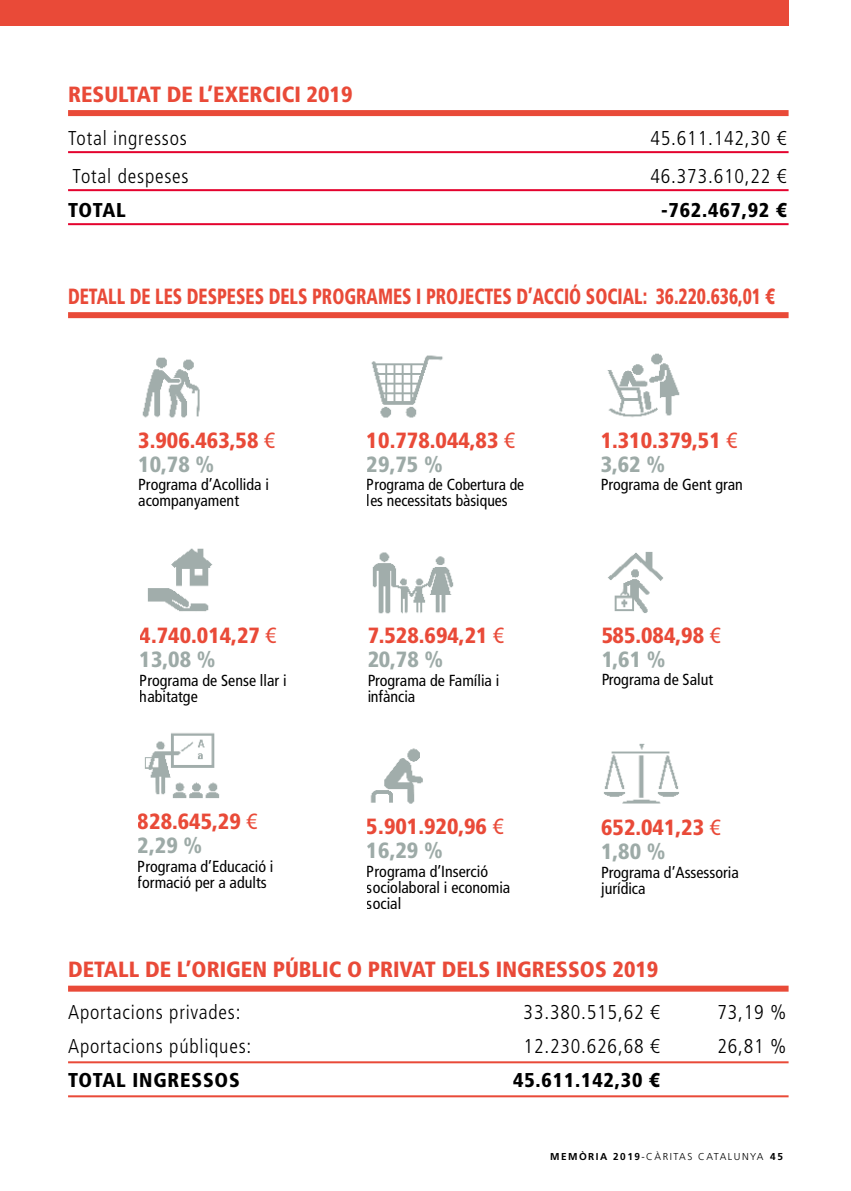
<style>
.page{position:relative;width:851px;height:1191px;background:#fff}
.page>*{position:absolute;margin:0;border:0;box-sizing:border-box;transform-origin:0 0}
.t1{font:900 condensed 22px/24px "Frutiger LT Std";color:#e94a38}
.t2{font:900 condensed 22px "Frutiger LT Std";color:#e94a38;scale:.8 1}
.t3{font:300 condensed 20px "Frutiger LT Std";letter-spacing:.04em;color:#000}
.t4{font:900 condensed 20px "Frutiger LT Std";letter-spacing:.04em;color:#000}
.t5{font:condensed 16px/16px "Frutiger LT Std";color:#000}
.t6{font:300 10px "Frutiger LT Std";letter-spacing:.15em;color:#000}
.s1{font-weight:400}
.s2{color:#9daaa7}
.s3{font-weight:700}
</style>
<div class="page">
<img style="left:142px;top:357px;width:58px;height:61px">
<img style="left:147px;top:548px;width:66px;height:64px">
<img style="left:144px;top:733px;width:76px;height:66px">
<img style="left:371px;top:355px;width:72px;height:63px">
<img style="left:372px;top:552px;width:82px;height:62px">
<img style="left:370px;top:748px;width:53px;height:56px">
<img style="left:607px;top:353px;width:73px;height:64px">
<img style="left:603px;top:743px;width:76px;height:61px">
<img style="left:608px;top:552px;width:55px;height:61px">
<div style="left:68px;top:312px;width:720px;height:6px;background:#e94a38"></div>
<hr style="left:68px;top:151px;width:720px;height:2px;background:#e4032e">
<hr style="left:68px;top:189px;width:720px;height:2px;background:#e4032e">
<hr style="left:68px;top:223px;width:720px;height:2px;background:#e4032e">
<div style="left:68px;top:110px;width:720px;height:6px;background:#e94a38"></div>
<hr style="left:68px;top:1061px;width:720px;height:2px;background:#e94a38">
<hr style="left:68px;top:1095px;width:720px;height:2px;background:#e94a38">
<div style="left:68px;top:985px;width:720px;height:6px;background:#e94a38"></div>
<div style="left:0;top:0;width:788px;height:26px;background:#e94a38"></div>
<h1 class="t1" style="left:68px;top:82px;width:286px">RESULTAT DE L’EXERCICI 2019</h1>
<p class="t3" style="left:68px;top:126px;width:120px">Total ingressos</p>
<p class="t3" style="left:650px;top:126px;width:137px">45.611.142,30 €</p>
<p class="t3" style="left:73px;top:164px;width:117px">Total despeses</p>
<p class="t3" style="left:650px;top:164px;width:137px">46.373.610,22 €</p>
<p class="t4" style="left:68px;top:198px;width:59px">TOTAL</p>
<p class="t4" style="left:661px;top:198px;width:127px">-762.467,92 €</p>
<h1 class="t2" style="left:68px;top:283px;width:884px">DETALL DE LES DESPESES DELS PROGRAMES I PROJECTES D’ACCIÓ SOCIAL: 36.220.636,01 €</h1>
<h1 class="t1" style="left:138px;top:428px;width:138px">3.906.463,58 <span class="s1">€<br></span><span class="s2">10,78 %</span></h1>
<p class="t5" style="left:138px;top:477px;width:132px">Programa d’Acollida i acompanyament</p>
<h1 class="t1" style="left:140px;top:623px;width:138px">4.740.014,27 <span class="s1">€<br></span><span class="s2">13,08 %</span></h1>
<p class="t5" style="left:140px;top:672px;width:148px">Programa de Sense llar i habitatge</p>
<h1 class="t1" style="left:138px;top:809px;width:121px">828.645,29 <span class="s1">€<br></span><span class="s2">2,29 %</span></h1>
<p class="t5" style="left:138px;top:858px;width:137px">Programa d’Educació i formació per a adults</p>
<h1 class="t1" style="left:367px;top:428px;width:149px">10.778.044,83 <span class="s1">€<br></span><span class="s2">29,75 %</span></h1>
<p class="t5" style="left:367px;top:477px;width:159px">Programa de Cobertura de les necessitats bàsiques</p>
<h1 class="t1" style="left:367px;top:623px;width:138px">7.528.694,21 <span class="s1">€<br></span><span class="s2">20,78 %</span></h1>
<p class="t5" style="left:367px;top:672px;width:133px">Programa de Família i infància</p>
<h1 class="t1" style="left:367px;top:814px;width:138px">5.901.920,96 <span class="s1">€<br></span><span class="s2">16,29 %</span></h1>
<p class="t5" style="left:367px;top:863px;width:145px">Programa d’Inserció sociolaboral i economia social</p>
<h1 class="t1" style="left:600px;top:428px;width:138px">1.310.379,51 <span class="s1">€<br></span><span class="s2">3,62 %</span></h1>
<p class="t5" style="left:600px;top:476px;width:144px">Programa de Gent gran</p>
<h1 class="t1" style="left:601px;top:623px;width:121px">585.084,98 <span class="s1">€<br></span><span class="s2">1,61 %</span></h1>
<p class="t5" style="left:601px;top:672px;width:113px">Programa de Salut</p>
<h1 class="t1" style="left:601px;top:815px;width:121px">652.041,23 <span class="s1">€<br></span><span class="s2">1,80 %</span></h1>
<p class="t5" style="left:601px;top:864px;width:139px">Programa d’Assessoria jurídica</p>
<h1 class="t1" style="left:68px;top:957px;width:591px">DETALL DE L’ORIGEN PÚBLIC O PRIVAT DELS INGRESSOS 2019</h1>
<p class="t3" style="left:68px;top:1000px;width:174px">Aportacions privades:</p>
<p class="t3" style="left:523px;top:1000px;width:137px">33.380.515,62 €</p>
<p class="t3" style="left:717px;top:1000px;width:71px">73,19 %</p>
<p class="t3" style="left:68px;top:1034px;width:185px">Aportacions públiques:</p>
<p class="t3" style="left:523px;top:1034px;width:137px">12.230.626,68 €</p>
<p class="t3" style="left:717px;top:1034px;width:71px">26,81 %</p>
<p class="t4" style="left:68px;top:1067px;width:173px">TOTAL INGRESSOS</p>
<p class="t4" style="left:513px;top:1067px;width:148px">45.611.142,30 €</p>
<p class="t6" style="left:550px;top:1151px;width:234px"><span class="s3">MEMÒRIA 2019</span>-CÀRITAS CATALUNYA <span class="s3">45</span></p>
</div>
